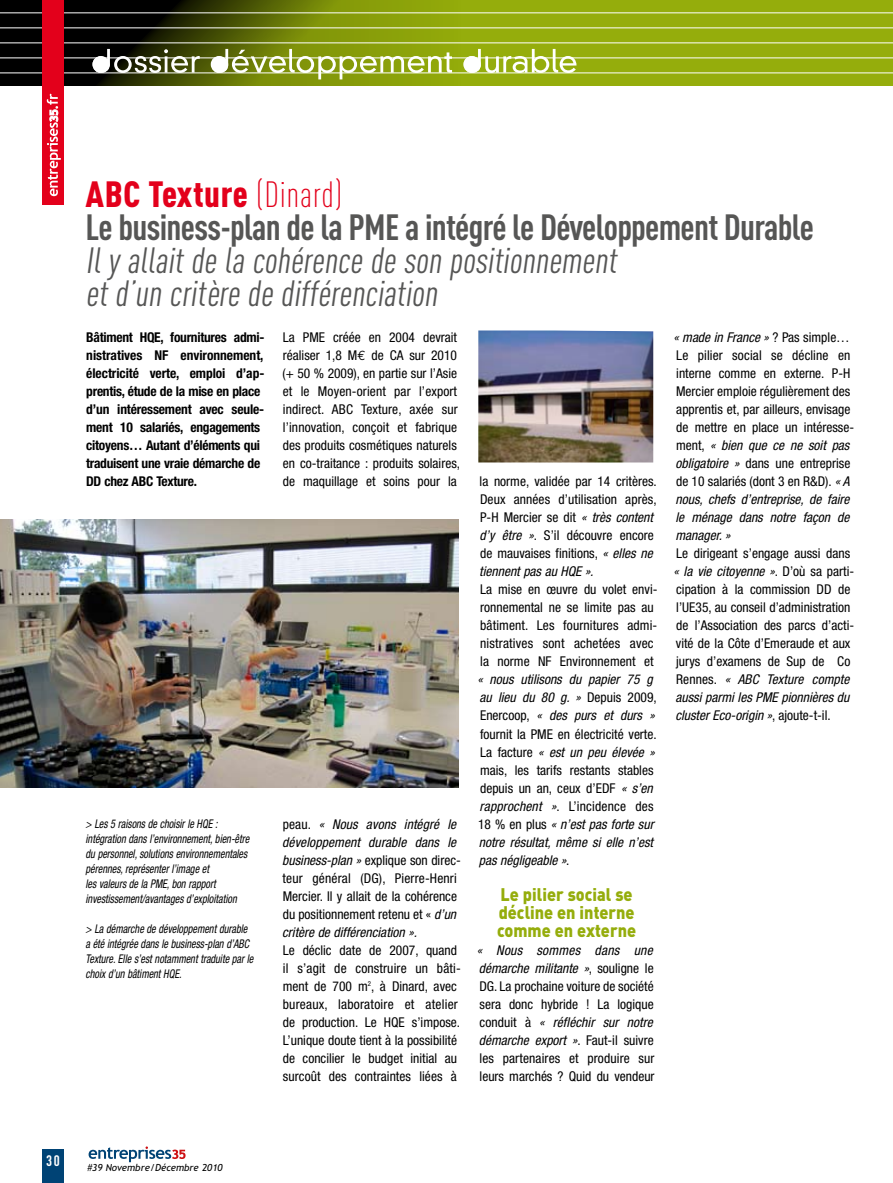
<style>
.page{position:relative;width:893px;height:1183px;background:#fff}
.page>*{position:absolute;margin:0;border:0;box-sizing:border-box;transform-origin:0 0}
.t1{font:36px/33px "DIN Cond";color:#565655}
.t2{font:700 36px/33px "DIN Cond";letter-spacing:-.02em;color:#565655}
.t3{font:900 18px/18px "DIN";color:#95ad0c;scale:.9 1}
.t4{font:700 15px "DIN Cond";color:#fff}
.t5{font:condensed 13.5px/18px "Helvetica Neue";color:#000}
.t6{font:italic condensed 13.5px/18px "Helvetica Neue";color:#000}
.t7{font:700 condensed 13.5px/18px "Helvetica Neue";letter-spacing:-.02em;color:#000}
.t8{font:italic condensed 12px/15px "Helvetica Neue";color:#000;scale:.85 1}
.t9{font:9.75px "Trebuchet MS Italic";color:#000}
.s1{font-weight:900;color:#e3001b}
.s2{font-weight:300;color:#e3001b}
.s3{font-family:"Euro Mono";font-stretch:normal}
.s4{font-style:italic}
.s5{font-style:normal}
</style>
<div class="page">
<div style="left:0;top:0;width:893px;height:85px;background:#95ad0c"></div>
<svg style="left:0;top:0;width:457px;height:85px"></svg>
<hr style="left:0;top:12px;width:893px;height:1px;background:#fff">
<hr style="left:0;top:27px;width:893px;height:1px;background:#fff">
<hr style="left:0;top:42px;width:893px;height:1px;background:#fff">
<hr style="left:0;top:57px;width:893px;height:1px;background:#fff">
<hr style="left:0;top:72px;width:893px;height:1px;background:#fff">
<svg style="left:92px;top:49px;width:484px;height:30px"></svg>
<div style="left:93px;top:56px;width:17px;height:17px;background:#fff;border-radius:50%"></div>
<div style="left:211px;top:56px;width:17px;height:17px;background:#fff;border-radius:50%"></div>
<div style="left:464px;top:56px;width:17px;height:17px;background:#fff;border-radius:50%"></div>
<svg style="left:89px;top:1146px;width:97px;height:15px"></svg>
<div style="left:43px;top:0;width:21px;height:85px;background:#e3001b"></div>
<div style="left:43px;top:85px;width:21px;height:119px;background:#e3001b"></div>
<svg style="left:47px;top:94px;width:14px;height:102px"></svg>
<div style="left:43px;top:1149px;width:21px;height:33px;background:#004375"></div>
<img style="left:0;top:519px;width:458px;height:268px">
<img style="left:478px;top:330px;width:175px;height:132px">
<h1 class="t2" style="left:86px;top:177px;width:730px"><span class="s1">ABC Texture</span> <span class="s2">(Dinard)<br></span>Le business-plan de la PME a intégré le Développement Durable</h1>
<h1 class="t1" style="left:86px;top:244px;width:538px">Ily allaitde la cohérence de son positionnement etd’un critère de différenciation</h1>
<p class="t7" style="left:86px;top:328px;width:180px">Bâtiment HQE, fournitures admi&shy;nistratives NF environnement, électricité verte, emploi d’ap&shy;prentis, étude de la mise en place d’un intéressement avec seule&shy;ment 10 salariés, engagements citoyens… Autant d’éléments qui traduisent une vraie démarche de<br>DD chez ABC Texture.</p>
<p class="t5" style="left:283px;top:328px;width:179px">La PME créée en 2004 devrait réaliser 1,8 M<span class="s3">€</span> de CA sur 2010 (+ 50 % 2009), en partie sur l’Asie et le Moyen-orient par l’export indirect. ABC Texture, axée sur l’innovation, conçoit et fabrique des produits cosmétiques naturels en co-traitance : produits solaires, de maquillage et soins pour la</p>
<p class="t8" style="left:86px;top:816px;width:194px">&gt; Les 5 raisons de choisir le HQE : intégration dans l’environnement, bien-être du personnel, solutions environnementales pérennes, représenter l’image et<br>les valeurs de la PME, bon rapport investissement/avantages d’exploitation</p>
<p class="t8" style="left:86px;top:920px;width:199px">&gt; La démarche de développement durable a été intégrée dans le business-plan d’ABC Texture. Elle s’est notamment traduite par le choix d’un bâtiment HQE.</p>
<p class="t5" style="left:282px;top:814px;width:180px">peau. <span class="s4">« Nous avons intégré le développement durable dans le business-plan »</span> explique son direc&shy;teur général (DG), Pierre-Henri<br>Mercier. Il y allait de la cohérence du positionnement retenu et « <span class="s4">d’un critère de différenciation ».</span></p>
<p class="t5" style="left:283px;top:940px;width:180px">Le déclic date de 2007, quand il s’agit de construire un bâti&shy;ment de 700 m<sup>2</sup>, à Dinard, avec bureaux, laboratoire et atelier de production. Le HQE s’impose.<br>L’unique doute tient à la possibilité de concilier le budget initial au surcoût des contraintes liées à</p>
<p class="t5" style="left:479px;top:472px;width:179px">la norme, validée par 14 critères.<br>Deux années d’utilisation après,<br>P-H Mercier se dit <span class="s4">« très content d’y être »</span>. S’il découvre encore de mauvaises finitions, <span class="s4">« elles ne tiennent pas au HQE ».</span></p>
<p class="t5" style="left:480px;top:580px;width:179px">La mise en œuvre du volet envi&shy;ronnemental ne se limite pas au bâtiment. Les fournitures admi&shy;nistratives sont achetées avec la norme NF Environnement et</p>
<p class="t6" style="left:477px;top:670px;width:181px">« nous utilisons du papier 75 g au lieu du 80 g. » <span class="s5">Depuis 2009,<br>Enercoop,</span> « des purs et durs » <span class="s5">fournit la PME en électricité verte.<br>La facture</span> « est un peu élevée » <span class="s5">mais, les tarifs restants stables depuis un an, ceux d’EDF</span> « s’en rapprochent »<span class="s5">. L’incidence des<br>18 % en plus</span> « n’est pas forte sur notre résultat, même si elle n’est pas négligeable »<span class="s5">.</span></p>
<h2 class="t3" style="left:497px;top:884px;width:156px">Le pilier social se décline en interne comme en externe</h2>
<p class="t5" style="left:477px;top:940px;width:179px"><span class="s4">« Nous sommes dans une démarche militante »</span>, souligne le<br>DG. La prochaine voiture de société sera donc hybride ! La logique conduit à <span class="s4">« réfléchir sur notre démarche export »</span>. Faut-il suivre les partenaires et produire sur leurs marchés ? Quid du vendeur</p>
<p class="t5" style="left:673px;top:328px;width:182px"><span class="s4">« made in France »</span> ? Pas simple…<br>Le pilier social se décline en interne comme en externe. P-H<br>Mercier emploie régulièrement des apprentis et, par ailleurs, envisage de mettre en place un intéresse&shy;ment, <span class="s4">« bien que ce ne soit pas obligatoire »</span> dans une entreprise de 10 salariés (dont 3 en R&amp;D). <span class="s4">« A nous, chefs d’entreprise, de faire le ménage dans notre façon de manager. »</span></p>
<p class="t5" style="left:673px;top:544px;width:182px">Le dirigeant s’engage aussi dans <span class="s4">« la vie citoyenne »</span>. D’où sa parti&shy;cipation à la commission DD de l’UE35, au conseil d’administration de l’Association des parcs d’acti&shy;vité de la Côte d’Emeraude et aux jurys d’examens de Sup de Co<br>Rennes. <span class="s4">« ABC Texture compte aussi parmi les PME pionnières du cluster Eco-origin »</span>, ajoute-t-il.</p>
<p class="t4" style="left:46px;top:1150px;width:15px">30</p>
<p class="t9" style="left:87px;top:1161px;width:137px">#39 Novembre/Décembre 2010</p>
</div>
